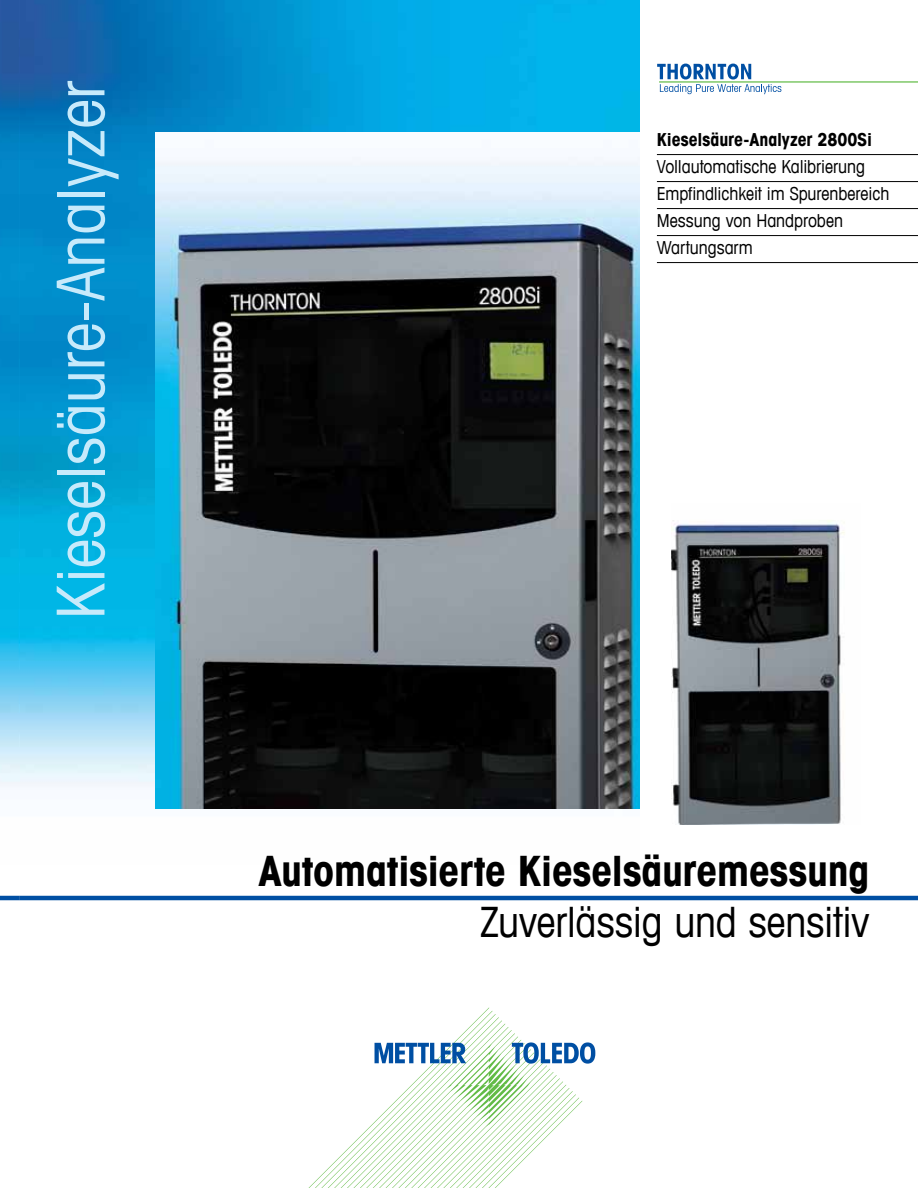
<style>
.page{position:relative;width:918px;height:1188px;background:#fff}
.page>*{position:absolute;margin:0;border:0;box-sizing:border-box;transform-origin:0 0}
.t1{font:condensed 66px "Avant Garde Com";color:#c7eafb}
.t2{font:700 condensed 42px "Avant Garde Com";letter-spacing:-.005em;color:#000}
.t3{font:condensed 42px "Avant Garde Com";letter-spacing:-.01em;color:#000}
.t4{font:condensed 18px/27px "Avant Garde Com";letter-spacing:-.005em;color:#000}
.t5{font:700 condensed 18px "Avant Garde Com";letter-spacing:-.005em;color:#000}
</style>
<div class="page">
<img style="left:19px;top:0;width:621px;height:787px">
<img style="left:155px;top:133px;width:485px;height:676px">
<hr style="left:657px;top:154px;width:261px;height:1px;background:#000">
<hr style="left:657px;top:181px;width:261px;height:1px;background:#000">
<hr style="left:657px;top:208px;width:261px;height:1px;background:#000">
<hr style="left:657px;top:235px;width:261px;height:1px;background:#000">
<hr style="left:657px;top:262px;width:261px;height:1px;background:#000">
<svg style="left:0;top:0;width:19px;height:787px;background:#209acf"></svg>
<hr style="left:19px;top:896px;width:899px;height:4px;background:#004fa3">
<hr style="left:0;top:896px;width:19px;height:4px;background:#004fa3">
<img style="left:672px;top:520px;width:173px;height:305px">
<svg style="left:309px;top:1008px;width:286px;height:180px"></svg>
<svg style="left:657px;top:64px;width:124px;height:30px"></svg>
<hr style="left:659px;top:81px;width:259px;height:2px;background:#62bb46">
<h1 class="t1" style="left:40px;top:620px;width:540px;rotate:-90deg">Kieselsäure-Analyzer</h1>
<p class="t5" style="left:657px;top:128px;width:217px">Kieselsäure-Analyzer 2800Si</p>
<p class="t4" style="left:657px;top:152px;width:234px">Vollautomatische Kalibrierung<br>Empfindlichkeit im Spurenbereich<br>Messung von Handproben<br>Wartungsarm</p>
<h2 class="t2" style="left:258px;top:844px;width:613px">Automatisierte Kieselsäuremessung</h2>
<h2 class="t3" style="left:480px;top:896px;width:391px">Zuverlässig und sensitiv</h2>
</div>
